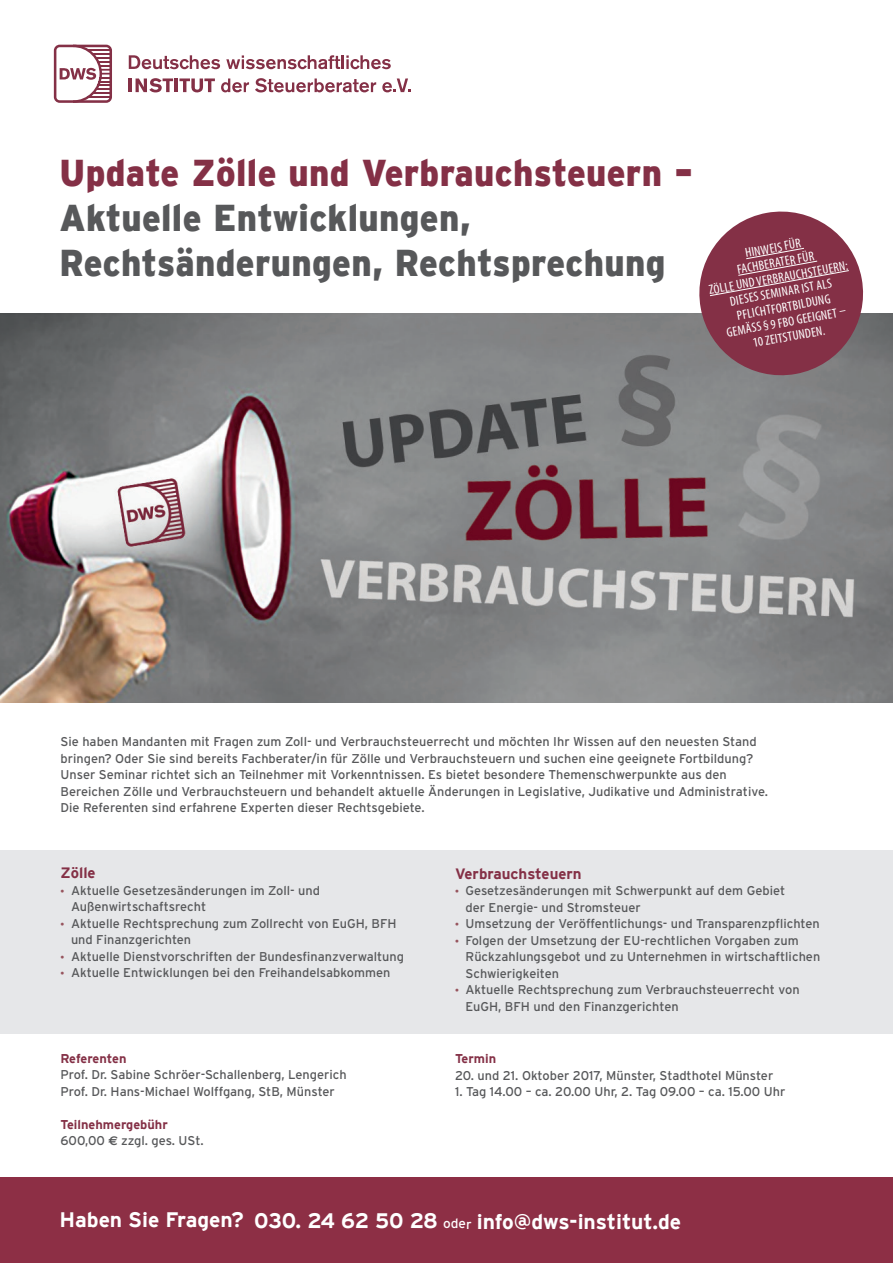
<style>
.page{position:relative;width:893px;height:1263px;background:#fff}
.page>*{position:absolute;margin:0;border:0;box-sizing:border-box;transform-origin:0 0}
.t1{font:900 37.35px/44.7px "Interstate";letter-spacing:.01em;color:#57585a;scale:.92 1}
.t2{font:900 37.35px "Interstate";letter-spacing:.01em;color:#843046;scale:.92 1}
.t3{font:700 21px "Interstate";letter-spacing:-.005em;color:#fff}
.t4{font:700 15px "Interstate";color:#843046}
.t5{font:condensed 13.35px/15px "Myriad Pro";color:#fff;text-align:center}
.t6{font:12.75px/16.5px "Interstate";color:#57585a}
.t7{font:700 12.75px "Interstate";letter-spacing:-.005em;color:#843046}
.s1{font-family:"Myriad Pro";font-stretch:condensed;font-size:15px;color:#97545d}
.s2{font-weight:700;color:#843046}
.s3{font-family:"Euro Sans";font-weight:700}
.s4{font-weight:400;font-size:13.5px}
</style>
<div class="page">
<div style="left:0;top:850px;width:893px;height:184px;background:#e6e7e9"></div>
<div style="left:0;top:1178px;width:893px;height:85px;background:#8d2f45"></div>
<img style="left:0;top:314px;width:893px;height:389px">
<svg style="left:54px;top:45px;width:58px;height:58px"></svg>
<svg style="left:129px;top:55px;width:91px;height:14px"></svg>
<svg style="left:226px;top:55px;width:165px;height:14px"></svg>
<hr style="left:129px;top:78px;width:3px;height:14px;background:#843046">
<svg style="left:136px;top:78px;width:37px;height:14px"></svg>
<hr style="left:175px;top:78px;width:3px;height:14px;background:#843046">
<svg style="left:179px;top:78px;width:36px;height:14px"></svg>
<svg style="left:221px;top:78px;width:28px;height:14px"></svg>
<svg style="left:255px;top:78px;width:121px;height:14px"></svg>
<svg style="left:382px;top:78px;width:28px;height:14px"></svg>
<svg style="left:693px;top:211px;width:177px;height:171px;background:#955c6b"></svg>
<h1 class="t2" style="left:60px;top:152px;width:690px">Update Zölle und Verbrauchsteuern –</h1>
<h1 class="t1" style="left:60px;top:195px;width:660px">Aktuelle Entwicklungen,<br>Rechtsänderungen, Rechtsprechung</h1>
<p class="t5" style="left:702px;top:253px;width:143px;rotate:-10deg">HINWEIS FÜR<br>FACHBERATER FÜR<br>ZÖLLE UND VERBRAUCHSTEUERN:<br>DIESES SEMINAR IST ALS<br>PFLICHTFORTBILDUNG<br>GEMÄSS § 9 FBO GEEIGNET –<br>10 ZEITSTUNDEN.</p>
<p class="t6" style="left:61px;top:733px;width:709px">Sie haben Mandanten mit Fragen zum Zoll- und Verbrauchsteuerrecht und möchten Ihr Wissen auf den neuesten Stand bringen? Oder Sie sind bereits Fachberater/in für Zölle und Verbrauchsteuern und suchen eine geeignete Fortbildung?<br>Unser Seminar richtet sich an Teilnehmer mit Vorkenntnissen. Es bietet besondere Themenschwerpunkte aus den Bereichen Zölle und Verbrauchsteuern und behandelt aktuelle Änderungen in Legislative, Judikative und Administrative.<br>Die Referenten sind erfahrene Experten dieser Rechtsgebiete.</p>
<p class="t4" style="left:61px;top:864px;width:37px">Zölle</p>
<p class="t6" style="left:71px;top:882px;width:251px;text-indent:-10px"><span class="s1">•</span> Aktuelle Gesetzesänderungen im Zoll- und<br>Außenwirtschaftsrecht</p>
<p class="t6" style="left:71px;top:915px;width:327px;text-indent:-10px"><span class="s1">•</span> Aktuelle Rechtsprechung zum Zollrecht von EuGH, BFH und Finanzgerichten</p>
<p class="t6" style="left:61px;top:948px;width:345px"><span class="s1">•</span> Aktuelle Dienstvorschriften der Bundesfinanzverwaltung</p>
<p class="t6" style="left:61px;top:964px;width:331px"><span class="s1">•</span> Aktuelle Entwicklungen bei den Freihandelsabkommen</p>
<p class="t7" style="left:61px;top:1051px;width:68px">Referenten</p>
<p class="t6" style="left:61px;top:1066px;width:288px">Prof. Dr. Sabine Schröer-Schallenberg, Lengerich<br>Prof. Dr. Hans-Michael Wolffgang, StB, Münster</p>
<p class="t6" style="left:61px;top:1116px;width:145px"><span class="s2">Teilnehmergebühr<br></span>600,00 <span class="s3">€</span> zzgl. ges. USt.</p>
<p class="t4" style="left:455px;top:865px;width:128px">Verbrauchsteuern</p>
<p class="t6" style="left:465px;top:882px;width:321px;text-indent:-10px"><span class="s1">•</span> Gesetzesänderungen mit Schwerpunkt auf dem Gebiet der Energie- und Stromsteuer</p>
<p class="t6" style="left:455px;top:915px;width:366px"><span class="s1">•</span> Umsetzung der Veröffentlichungs- und Transparenzpflichten</p>
<p class="t6" style="left:465px;top:932px;width:356px;text-indent:-10px"><span class="s1">•</span> Folgen der Umsetzung der EU-rechtlichen Vorgaben zum<br>Rückzahlungsgebot und zu Unternehmen in wirtschaftlichen<br>Schwierigkeiten</p>
<p class="t6" style="left:465px;top:981px;width:336px;text-indent:-10px"><span class="s1">•</span> Aktuelle Rechtsprechung zum Verbrauchsteuerrecht von<br>EuGH, BFH und den Finanzgerichten</p>
<p class="t7" style="left:455px;top:1052px;width:43px">Termin</p>
<p class="t6" style="left:455px;top:1067px;width:320px">20. und 21. Oktober 2017, Münster, Stadthotel Münster</p>
<p class="t6" style="left:455px;top:1083px;width:332px">1. Tag 14.00 – ca. 20.00 Uhr, 2. Tag 09.00 – ca. 15.00 Uhr</p>
<h2 class="t3" style="left:59px;top:1209px;width:623px">Haben Sie Fragen? 030. 24 62 50 28 <span class="s4">oder</span> info@dws-institut.de</h2>
</div>
